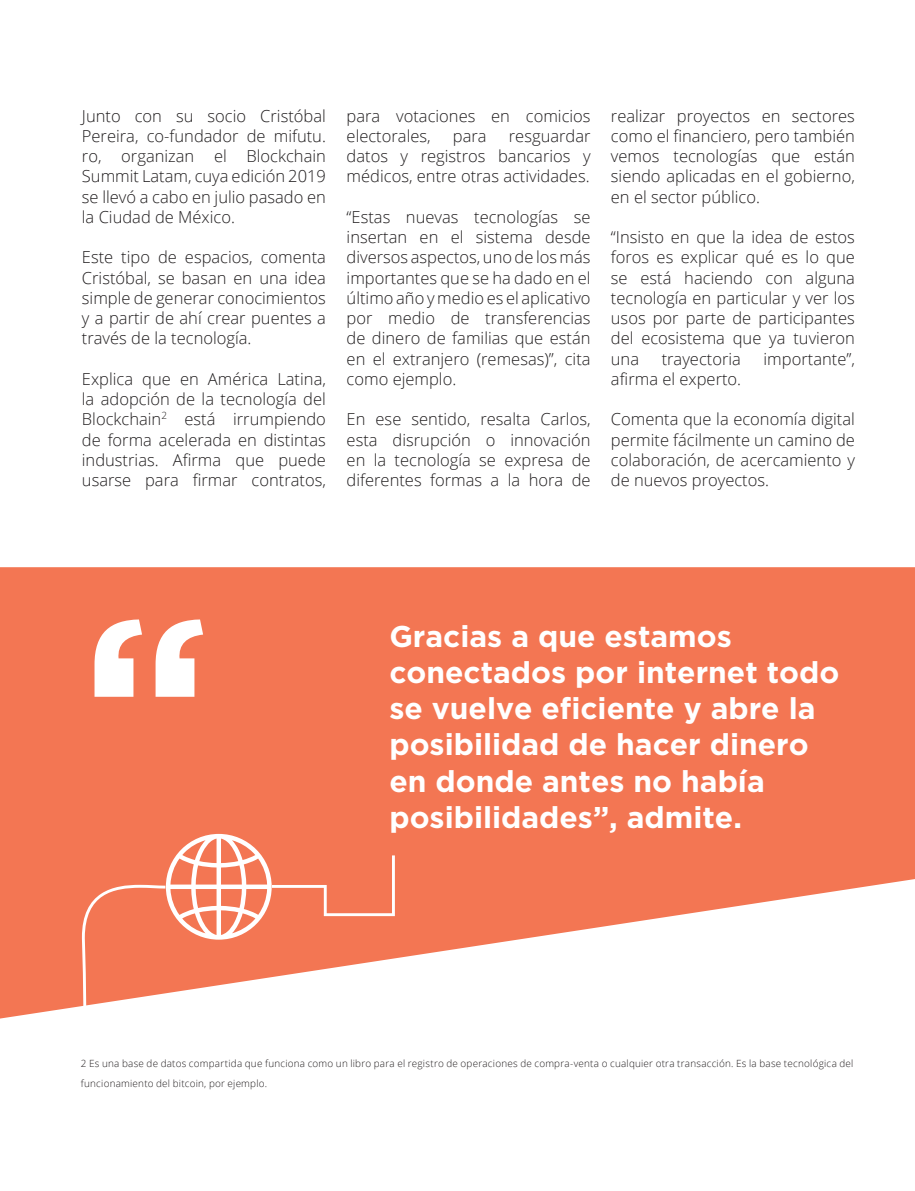
<style>
.page{position:relative;width:915px;height:1191px;background:#fff}
.page>*{position:absolute;margin:0;border:0;box-sizing:border-box;transform-origin:0 0}
.Paragraph_Style_1{font:700 240px "Gotham";color:#fff}
.Paragraph_Style_1-2{font:700 30px/36px "Gotham";color:#fff}
.Cpo_Txt{font:300 16.5px/20.2px "Open Sans";color:#201d1e;text-align:justify}
.Cpo_Txt-2{font:300 9.9px/20.2px "Open Sans";letter-spacing:.025em;color:#231f20}
</style>
<div class="page">
<svg style="left:0;top:567px;width:914px;height:451px;background:#f48a6c"></svg>
<svg style="left:82px;top:834px;width:313px;height:183px;fill:#f37653"></svg>
<p class="Cpo_Txt" style="left:82px;top:105px;width:245px">Junto con su socio Cristóbal Pereira, co-fundador de mifutu. ro, organizan el Blockchain Summit Latam, cuya edición 2019 se llevó a cabo en julio pasado en la Ciudad de México.</p>
<p class="Cpo_Txt" style="left:82px;top:247px;width:245px">Este tipo de espacios, comenta Cristóbal, se basan en una idea simple de generar conocimientos y a partir de ahí crear puentes a través de la tecnología.</p>
<p class="Cpo_Txt" style="left:82px;top:368px;width:245px">Explica que en América Latina, la adopción de la tecnología del Blockchain<sup>2</sup> está irrumpiendo de forma acelerada en distintas industrias. Afirma que puede usarse para firmar contratos,</p>
<p class="Cpo_Txt" style="left:346px;top:105px;width:245px">para votaciones en comicios electorales,</p>
<p class="Cpo_Txt" style="left:346px;top:125px;width:245px;text-indent:162px">resguardar datos y registros bancarios y médicos, entre otras actividades.</p>
<p class="Cpo_Txt" style="left:346px;top:206px;width:245px">“Estas nuevas tecnologías se insertan en el sistema desde diversos aspectos, uno de los más importantes que se ha dado en el último año y medio es el aplicativo por medio de transferencias de dinero de familias que están en el extranjero (remesas)”, cita como ejemplo.</p>
<p class="Cpo_Txt" style="left:346px;top:409px;width:245px">En ese sentido, resalta Carlos, esta disrupción o innovación en la tecnología se expresa de diferentes formas a la hora de</p>
<p class="Cpo_Txt" style="left:453px;top:125px;width:35px">para</p>
<p class="Cpo_Txt" style="left:610px;top:105px;width:245px">realizar proyectos en sectores como el financiero, pero también vemos tecnologías que están siendo aplicadas en el gobierno, en el sector público.</p>
<p class="Cpo_Txt" style="left:610px;top:226px;width:245px">“Insisto en que la idea de estos foros es explicar qué es lo que se está haciendo con alguna tecnología en particular y ver los usos por parte de participantes del ecosistema que ya tuvieron una</p>
<p class="Cpo_Txt" style="left:661px;top:348px;width:81px">trayectoria</p>
<p class="Cpo_Txt" style="left:763px;top:348px;width:93px">importante”,</p>
<p class="Cpo_Txt" style="left:610px;top:368px;width:132px">afirma el experto.</p>
<p class="Cpo_Txt" style="left:610px;top:409px;width:245px">Comenta que la economía digital permite fácilmente un camino de colaboración, de acercamiento y de nuevos proyectos.</p>
<p class="Paragraph_Style_1" style="left:81px;top:565px;width:131px">“</p>
<p class="Paragraph_Style_1-2" style="left:389px;top:618px;width:451px">Gracias a que estamos conectados por internet todo se vuelve eficiente y abre la posibilidad de hacer dinero en donde antes no había</p>
<p class="Paragraph_Style_1-2" style="left:389px;top:798px;width:354px">posibilidades”, admite.</p>
<p class="Cpo_Txt-2" style="left:81px;top:1053px;width:773px">2 Es una base de datos compartida que funciona como un libro para el registro de operaciones de compra-venta o cualquier otra transacción. Es la base tecnológica del funcionamiento del bitcoin, por ejemplo.</p>
</div>
